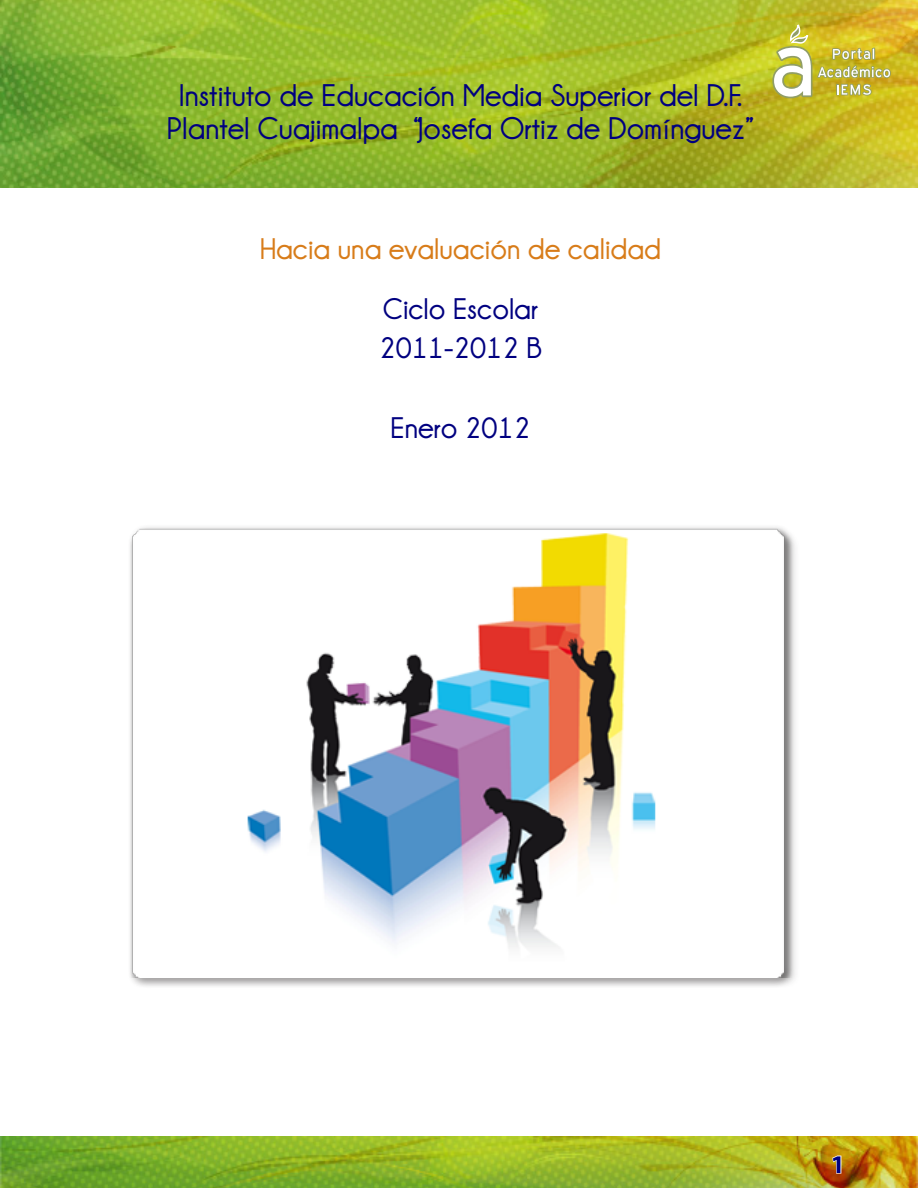
<style>
.page{position:relative;width:918px;height:1188px;background:#fff}
.page>*{position:absolute;margin:0;border:0;box-sizing:border-box;transform-origin:0 0}
.Título_DIANA{font:700 31.5px "Champagne&Limousines";color:#000080}
.Título_DIANA-2{font:700 30px "Champagne&Limousines";color:#000080}
.Título_DIANA-3{font:700 30px "Champagne&Limousines";color:#d87c19}
.Número_Páginas_DIANA{font:700 25.5px "Myriad Pro";color:#000080}
</style>
<div class="page">
<img style="left:0;top:1136px;width:918px;height:52px">
<svg style="left:831px;top:1155px;width:11px;height:19px"></svg>
<img style="left:0;top:0;width:918px;height:187px">
<svg style="left:772px;top:23px;width:119px;height:75px;background:#d0c352"></svg>
<div style="left:122px;top:520px;width:678px;height:467px;background:#fff;opacity:.75"></div>
<img style="left:122px;top:520px;width:678px;height:457px">
<p class="Título_DIANA" style="left:179px;top:78px;width:565px">Instituto de Educación Media Superior del D.F.</p>
<p class="Título_DIANA" style="left:167px;top:111px;width:589px">Plantel Cuajimalpa “Josefa Ortiz de Domínguez”</p>
<p class="Título_DIANA-3" style="left:260px;top:232px;width:403px">Hacia una evaluación de calidad</p>
<p class="Título_DIANA-2" style="left:383px;top:292px;width:157px">Ciclo Escolar</p>
<p class="Título_DIANA-2" style="left:379px;top:331px;width:164px">2011-2012 B</p>
<p class="Título_DIANA-2" style="left:391px;top:411px;width:141px">Enero 2012</p>
<p class="Número_Páginas_DIANA" style="left:831px;top:1148px;width:16px">1</p>
</div>
